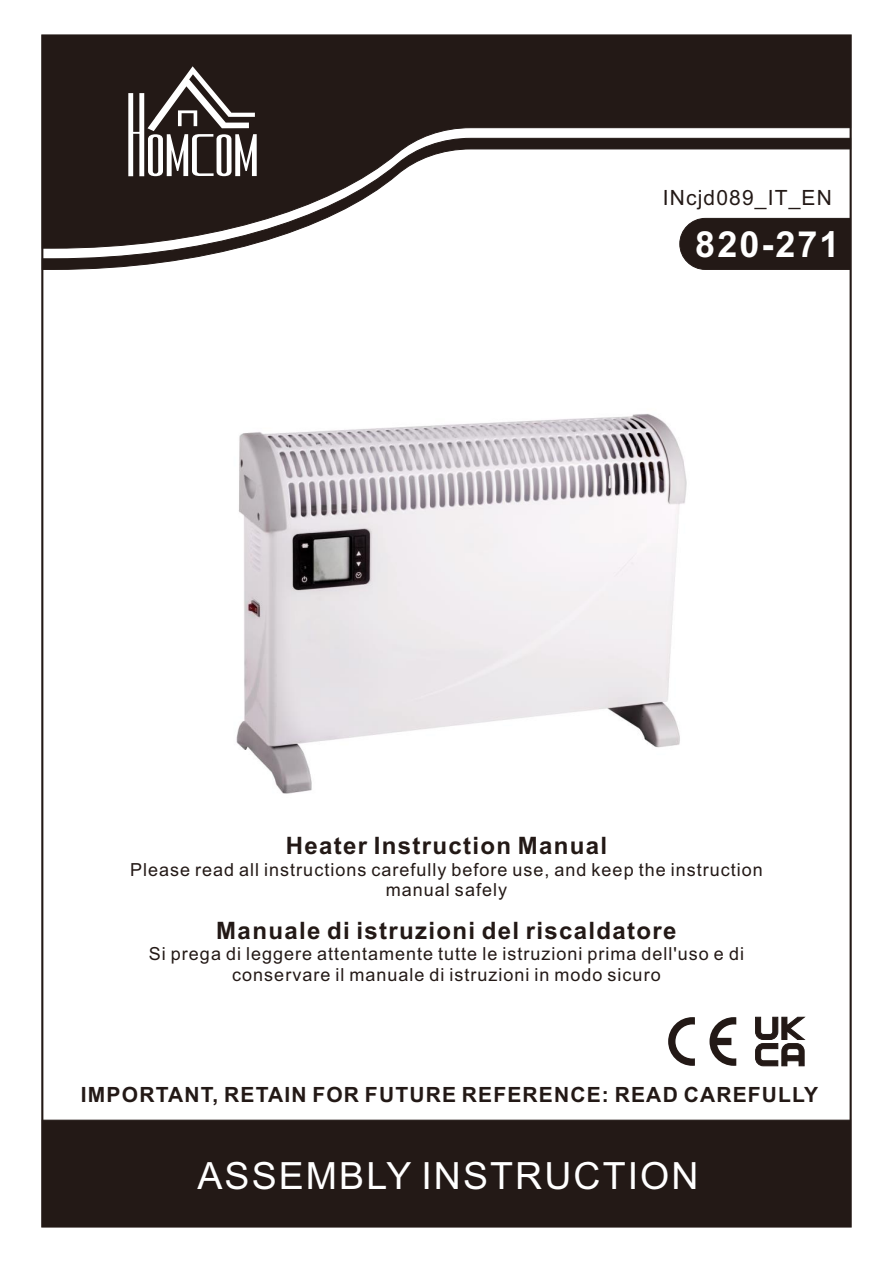
<style>
.page{position:relative;width:893px;height:1262px;background:#fff}
.page>*{position:absolute;margin:0;border:0;box-sizing:border-box;transform-origin:0 0}
.t1{font:37.5px "Arial";letter-spacing:.055em;color:#fff}
.t2{font:700 36px "Arial";letter-spacing:.055em;color:#fff}
.t3{font:700 24px "Arial";letter-spacing:.055em;color:#231916}
.t4{font:700 21px "Arial";letter-spacing:.055em;color:#231916}
.t5{font:21px "Arial";letter-spacing:.055em;color:#231916}
.t6{font:18px/20.1px "Arial";letter-spacing:.055em;color:#231916;text-align:center}
</style>
<div class="page">
<img style="left:236px;top:414px;width:451px;height:380px">
<div style="left:41px;top:1119px;width:810px;height:108px;background:#231916"></div>
<div style="left:41px;top:35px;width:810px;height:102px;background:#231916"></div>
<svg style="left:41px;top:137px;width:810px;height:133px"></svg>
<svg style="left:128px;top:66px;width:129px;height:110px"></svg>
<svg style="left:679px;top:217px;width:172px;height:53px;background:#2f2522"></svg>
<svg style="left:668px;top:1017px;width:68px;height:48px"></svg>
<svg style="left:755px;top:1016px;width:50px;height:50px"></svg>
<p class="t5" style="left:662px;top:189px;width:171px">INcjd089_IT_EN</p>
<h2 class="t2" style="left:695px;top:230px;width:146px">820-271</h2>
<h3 class="t3" style="left:286px;top:837px;width:323px">Heater Instruction Manual</h3>
<p class="t6" style="left:130px;top:861px;width:634px">Please read all instructions carefully before use, and keep the instruction manual safely</p>
<h3 class="t3" style="left:216px;top:921px;width:462px">Manuale di istruzioni del riscaldatore</h3>
<p class="t6" style="left:149px;top:945px;width:596px">Si prega di leggere attentamente tutte le istruzioni prima dell'uso e di conservare il manuale di istruzioni in modo sicuro</p>
<p class="t4" style="left:81px;top:1087px;width:738px">IMPORTANT, RETAIN FOR FUTURE REFERENCE: READ CAREFULLY</p>
<h1 class="t1" style="left:197px;top:1161px;width:502px">ASSEMBLY INSTRUCTION</h1>
</div>
